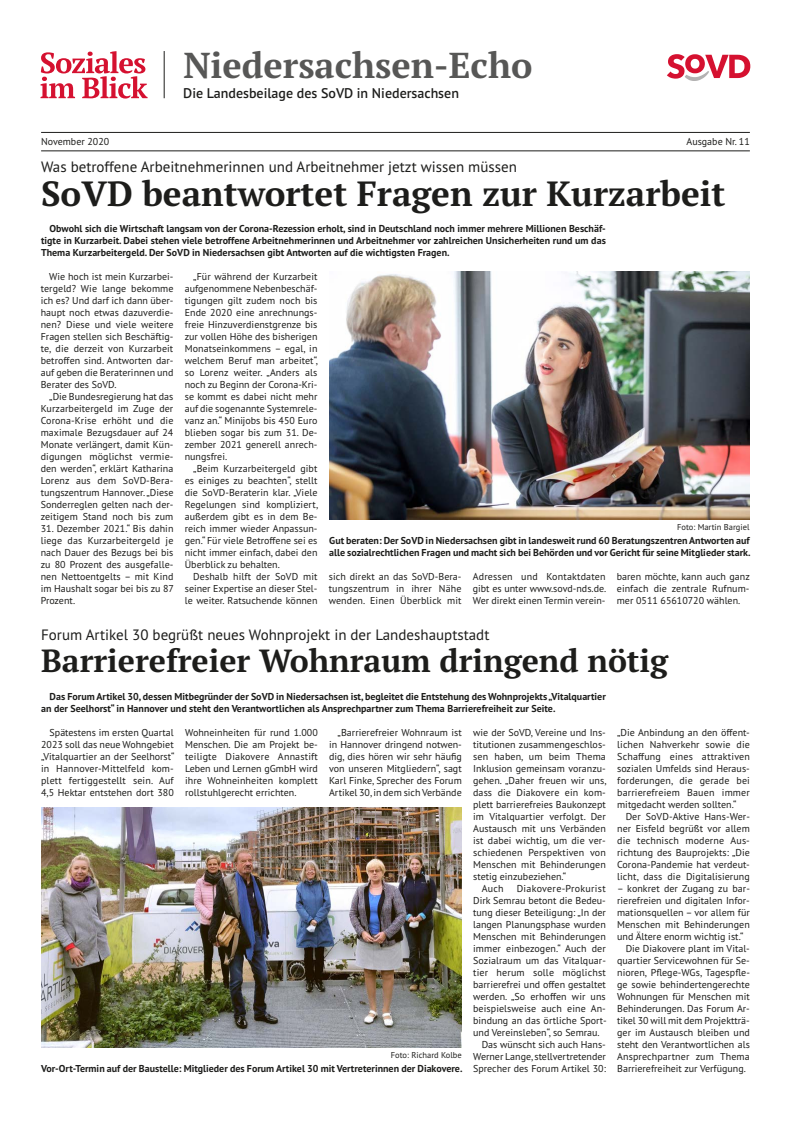
<style>
.page{position:relative;width:791px;height:1134px;background:#fff}
.page>*{position:absolute;margin:0;border:0;box-sizing:border-box;transform-origin:0 0}
.t1{font:700 36px "PT Serif Pro";color:#575756}
.t2{font:700 35px "PT Serif Pro";color:#1d1d1b}
.t3{font:700 32px "PT Serif Pro";color:#1d1d1b}
.t4{font:15px "PT Sans Pro";color:#1d1d1b}
.t5{font:600 14px "PT Sans Pro";color:#1d1d1b}
.t6{font:10px/12px "PT Sans Pro";color:#1d1d1b;text-align:justify}
.t7{font:700 10px/12px "PT Sans Pro";color:#1d1d1b}
.t8{font:10px "PT Sans Pro";letter-spacing:.03em;color:#1d1d1b}
.t9{font:8.5px "PT Sans Pro";color:#1d1d1b}
</style>
<div class="page">
<img style="left:329px;top:272px;width:421px;height:248px">
<img style="left:41px;top:808px;width:421px;height:240px">
<hr style="left:164px;top:51px;width:1px;height:47px;background:#1d1d1b">
<svg style="left:667px;top:54px;width:83px;height:27px"></svg>
<svg style="left:41px;top:51px;width:107px;height:48px"></svg>
<hr style="left:41px;top:132px;width:709px;height:1px;background:#1d1d1b">
<hr style="left:41px;top:151px;width:709px;height:1px;background:#1d1d1b">
<h1 class="t1" style="left:183px;top:41px;width:351px">Niedersachsen-Echo</h1>
<h3 class="t5" style="left:183px;top:84px;width:277px">Die Landesbeilage des SoVD in Niedersachsen</h3>
<p class="t6" style="left:41px;top:135px;width:70px">November 2020</p>
<p class="t6" style="left:686px;top:135px;width:65px">Ausgabe Nr. 11</p>
<h3 class="t4" style="left:41px;top:157px;width:477px">Was betroffene Arbeitnehmerinnen und Arbeitnehmer jetzt wissen müssen</h3>
<h2 class="t2" style="left:41px;top:170px;width:686px">SoVD beantwortet Fragen zur Kurzarbeit</h2>
<p class="t7" style="left:41px;top:222px;width:566px;text-align:justify;text-indent:8px">Obwohl sich die Wirtschaft langsam von der Corona-Rezession erholt, sind in Deutschland noch immer mehrere Millionen Beschäf&shy;tigte in Kurzarbeit. Dabei stehen viele betroffene Arbeitnehmerinnen und Arbeitnehmer vor zahlreichen Unsicherheiten rund um das Thema Kurzarbeitergeld. Der SoVD in Niedersachsen gibt Antworten auf die wichtigsten Fragen.</p>
<p class="t6" style="left:41px;top:270px;width:134px;text-indent:9px">Wie hoch ist mein Kurzarbei&shy;tergeld? Wie lange bekomme ich es? Und darf ich dann über&shy;haupt noch etwas dazuverdie&shy;nen? Diese und viele weitere Fragen stellen sich Beschäftig&shy;te, die derzeit von Kurzarbeit betroffen sind. Antworten dar&shy;auf geben die Beraterinnen und Berater des SoVD.</p>
<p class="t6" style="left:41px;top:390px;width:134px;text-indent:8px">„Die Bundesregierung hat das Kurzarbeitergeld im Zuge der Corona-Krise erhöht und die maximale Bezugsdauer auf 24<br>Monate verlängert, damit Kün&shy;digungen möglichst vermie&shy;den werden“, erklärt Katharina Lorenz aus dem SoVD-Bera&shy;tungszentrum Hannover. „Diese Sonderreglen gelten nach der&shy;zeitigem Stand noch bis zum</p>
<p class="t6" style="left:41px;top:522px;width:135px">31. Dezember 2021.“ Bis dahin liege das Kurzarbeitergeld je nach Dauer des Bezugs bei bis zu 80 Prozent des ausgefalle&shy;nen Nettoentgelts – mit Kind im Haushalt sogar bei bis zu 87<br>Prozent.</p>
<p class="t6" style="left:185px;top:270px;width:135px;text-indent:8px">„Für während der Kurzarbeit aufgenommene Nebenbeschäf&shy;tigungen gilt zudem noch bis Ende 2020 eine anrechnungs&shy;freie Hinzuverdienstgrenze bis zur vollen Höhe des bisherigen Monatseinkommens – egal, in welchem Beruf man arbeitet“, so Lorenz weiter. „Anders als noch zu Beginn der Corona-Kri&shy;se kommt es dabei nicht mehr auf die sogenannte Systemrele&shy;vanz an.“ Minijobs bis 450 Euro blieben sogar bis zum 31. De&shy;zember 2021 generell anrech&shy;nungsfrei.</p>
<p class="t6" style="left:185px;top:462px;width:135px;text-indent:8px">„Beim Kurzarbeitergeld gibt es einiges zu beachten“, stellt die SoVD-Beraterin klar. „Viele Regelungen sind kompliziert, außerdem gibt es in dem Be&shy;reich immer wieder Anpassun&shy;gen.“ Für viele Betroffene sei es nicht immer einfach, dabei den Überblick zu behalten.</p>
<p class="t6" style="left:185px;top:570px;width:134px;text-indent:8px">Deshalb hilft der SoVD mit seiner Expertise an dieser Stel&shy;le weiter. Ratsuchende können</p>
<p class="t6" style="left:329px;top:570px;width:134px">sich direkt an das SoVD-Bera&shy;tungszentrum in ihrer Nähe wenden. Einen Überblick mit</p>
<p class="t6" style="left:473px;top:570px;width:135px">Adressen und Kontaktdaten gibt es unter www.sovd-nds.de.<br>Wer direkt einen Termin verein-</p>
<p class="t6" style="left:617px;top:570px;width:134px">baren möchte, kann auch ganz einfach die zentrale Rufnum&shy;mer 0511 65610720 wählen.</p>
<p class="t9" style="left:677px;top:521px;width:74px">Foto: Martin Bargiel</p>
<p class="t7" style="left:329px;top:534px;width:423px">Gut beraten: Der SoVD in Niedersachsen gibt in landesweit rund 60 Beratungszentren Antworten auf alle sozialrechtlichen Fragen und macht sich bei Behörden und vor Gericht für seine Mitglieder stark.</p>
<h3 class="t4" style="left:41px;top:625px;width:450px">Forum Artikel 30 begrüßt neues Wohnprojekt in der Landeshauptstadt</h3>
<h3 class="t3" style="left:41px;top:639px;width:629px">Barrierefreier Wohnraum dringend nötig</h3>
<p class="t7" style="left:41px;top:690px;width:566px;text-indent:8px">Das Forum Artikel 30, dessen Mitbegründer der SoVD in Niedersachsen ist, begleitet die Entstehung des Wohnprojekts „Vitalquartier an der Seelhorst“ in Hannover und steht den Verantwortlichen als Ansprechpartner zum Thema Barrierefreiheit zur Seite.</p>
<p class="t6" style="left:41px;top:726px;width:135px;text-indent:8px">Spätestens im ersten Quartal 2023 soll das neue Wohngebiet „Vitalquartier an der Seelhorst“ in Hannover-Mittelfeld kom&shy;plett fertiggestellt sein. Auf 4,5 Hektar entstehen dort 380</p>
<p class="t6" style="left:185px;top:726px;width:134px">Wohneinheiten für rund 1.000<br>Menschen. Die am Projekt be&shy;teiligte Diakovere Annastift Leben und Lernen gGmbH wird ihre Wohneinheiten komplett rollstuhlgerecht errichten.</p>
<p class="t6" style="left:329px;top:726px;width:134px;text-indent:8px">„Barrierefreier Wohnraum ist in Hannover dringend notwen&shy;dig, dies hören wir sehr häufig von unseren Mitgliedern“, sagt Karl Finke, Sprecher des Forum Artikel 30, in dem sich Verbände</p>
<p class="t6" style="left:473px;top:726px;width:134px">wie der SoVD, Vereine und Ins-</p>
<p class="t6" style="left:473px;top:738px;width:134px">titutionen zusammengeschlos-</p>
<p class="t6" style="left:473px;top:750px;width:134px">sen haben, um beim Thema</p>
<p class="t6" style="left:473px;top:762px;width:134px">Inklusion gemeinsam voranzu-</p>
<p class="t6" style="left:473px;top:774px;width:135px">gehen. „Daher freuen wir uns,</p>
<p class="t6" style="left:473px;top:786px;width:134px">dass die Diakovere ein kom-</p>
<p class="t6" style="left:473px;top:798px;width:134px">plett barrierefreies Baukonzept</p>
<p class="t6" style="left:473px;top:810px;width:134px">im Vitalquartier verfolgt. Der</p>
<p class="t6" style="left:473px;top:822px;width:134px">Austausch mit uns Verbänden</p>
<p class="t6" style="left:473px;top:834px;width:134px">ist dabei wichtig, um die ver-</p>
<p class="t6" style="left:473px;top:846px;width:134px">schiedenen Perspektiven von</p>
<p class="t6" style="left:473px;top:858px;width:134px">Menschen mit Behinderungen</p>
<p class="t6" style="left:473px;top:870px;width:95px">stetig einzubeziehen.“</p>
<p class="t6" style="left:482px;top:882px;width:24px">Auch</p>
<p class="t8" style="left:517px;top:882px;width:91px">Diakovere-Prokurist</p>
<p class="t6" style="left:473px;top:894px;width:134px">Dirk Semrau betont die Bedeu-</p>
<p class="t6" style="left:473px;top:906px;width:134px">tung dieser Beteiligung: „In der</p>
<p class="t6" style="left:473px;top:918px;width:134px">langen Planungsphase wurden</p>
<p class="t6" style="left:473px;top:930px;width:134px">Menschen mit Behinderungen</p>
<p class="t6" style="left:473px;top:942px;width:134px">immer einbezogen.“ Auch der</p>
<p class="t6" style="left:473px;top:954px;width:134px">Sozialraum um das Vitalquar-</p>
<p class="t6" style="left:473px;top:966px;width:134px">tier herum solle möglichst</p>
<p class="t6" style="left:473px;top:978px;width:134px">barrierefrei und offen gestaltet</p>
<p class="t6" style="left:473px;top:990px;width:134px">werden. „So erhoffen wir uns</p>
<p class="t6" style="left:473px;top:1002px;width:134px">beispielsweise auch eine An-</p>
<p class="t6" style="left:473px;top:1014px;width:135px">bindung an das örtliche Sport-</p>
<p class="t6" style="left:473px;top:1026px;width:128px">und Vereinsleben“, so Semrau.</p>
<p class="t6" style="left:482px;top:1038px;width:126px">Das wünscht sich auch Hans-</p>
<p class="t6" style="left:473px;top:1050px;width:134px">Werner Lange, stellvertretender</p>
<p class="t6" style="left:473px;top:1062px;width:134px">Sprecher des Forum Artikel 30:</p>
<p class="t9" style="left:391px;top:1049px;width:72px">Foto: Richard Kolbe</p>
<p class="t7" style="left:41px;top:1062px;width:423px">Vor-Ort-Termin auf der Baustelle: Mitglieder des Forum Artikel 30 mit Vertreterinnen der Diakovere.</p>
<p class="t6" style="left:617px;top:726px;width:134px">„Die Anbindung an den öffent&shy;lichen Nahverkehr sowie die Schaffung eines attraktiven sozialen Umfelds sind Heraus&shy;forderungen, die gerade bei barrierefreiem Bauen immer mitgedacht werden sollten.“</p>
<p class="t6" style="left:617px;top:810px;width:134px;text-indent:8px">Der SoVD-Aktive Hans-Wer&shy;ner Eisfeld begrüßt vor allem die technisch moderne Aus&shy;richtung des Bauprojekts: „Die Corona-Pandemie hat verdeut&shy;licht, dass die Digitalisierung</p>
<p class="t6" style="left:617px;top:882px;width:134px">– konkret der Zugang zu bar-</p>
<p class="t6" style="left:617px;top:894px;width:134px">rierefreien und digitalen Infor-</p>
<p class="t6" style="left:617px;top:906px;width:134px">mationsquellen – vor allem für</p>
<p class="t6" style="left:617px;top:918px;width:134px">Menschen mit Behinderungen</p>
<p class="t6" style="left:617px;top:930px;width:128px">und Ältere enorm wichtig ist.“</p>
<p class="t6" style="left:626px;top:942px;width:126px">Die Diakovere plant im Vital-</p>
<p class="t6" style="left:617px;top:954px;width:134px">quartier Servicewohnen für Se-</p>
<p class="t6" style="left:617px;top:966px;width:134px">nioren, Pflege-WGs, Tagespfle-</p>
<p class="t6" style="left:617px;top:978px;width:134px">ge sowie behindertengerechte</p>
<p class="t6" style="left:617px;top:990px;width:134px">Wohnungen für Menschen mit</p>
<p class="t6" style="left:617px;top:1002px;width:134px">Behinderungen. Das Forum Ar-</p>
<p class="t6" style="left:617px;top:1014px;width:134px">tikel 30 will mit dem Projektträ-</p>
<p class="t6" style="left:617px;top:1026px;width:134px">ger im Austausch bleiben und</p>
<p class="t6" style="left:617px;top:1038px;width:134px">steht den Verantwortlichen als</p>
<p class="t6" style="left:617px;top:1050px;width:134px">Ansprechpartner zum Thema</p>
<p class="t6" style="left:617px;top:1062px;width:130px">Barrierefreiheit zur Verfügung.</p>
</div>
